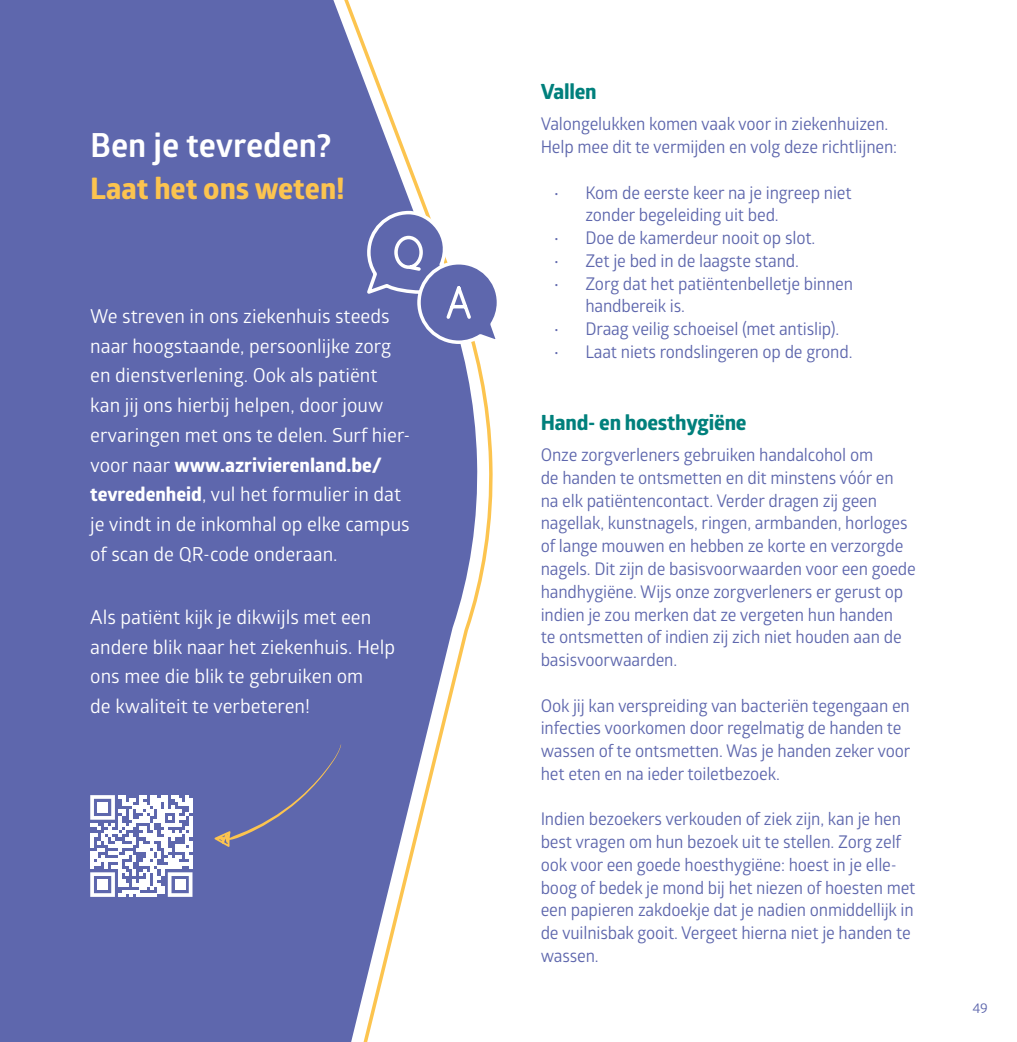
<style>
.page{position:relative;width:1017px;height:1042px;background:#fff}
.page>*{position:absolute;margin:0;border:0;box-sizing:border-box;transform-origin:0 0}
.t1{font:700 33.25px "Glober";color:#fff}
.t2{font:700 29.75px "Globerx";color:#fcc44f}
.t3{font:700 21px "Globerx";letter-spacing:-.01em;color:#00807c}
.t4{font:19.25px/29.8px "Glober";color:#fff}
.t5{font:700 19.25px "Globerx";color:#fff}
.t6{font:17.5px/22.8px "Glober";letter-spacing:-.01em;color:#5e67ad}
.t7{font:14px "Glober";color:#5e67ad}
.s1{font-family:"Glober";font-weight:400}
.s2{font-family:"Globerx";font-weight:700}
</style>
<div class="page">
<svg style="left:0;top:0;width:479px;height:1042px;background:#7279b6"></svg>
<svg style="left:363px;top:209px;width:134px;height:139px"></svg>
<svg style="left:90px;top:795px;width:102px;height:102px"></svg>
<div style="left:97px;top:879px;width:11px;height:11px;background:#fff"></div>
<div style="left:175px;top:879px;width:10px;height:11px;background:#fff"></div>
<div style="left:97px;top:802px;width:11px;height:10px;background:#fff"></div>
<div style="left:215px;top:744px;width:126px;height:103px;background:#5e67ad"></div>
<h1 class="t1" style="left:90px;top:122px;width:243px">Ben je tevreden?</h1>
<h2 class="t2" style="left:90px;top:166px;width:256px">Laat het ons weten!</h2>
<p class="t4" style="left:90px;top:300px;width:322px">We streven in ons ziekenhuis steeds naar hoogstaande, persoonlijke zorg en dienstverlening. Ook als patiënt kan jij ons hierbij helpen, door jouw ervaringen met ons te delen. Surf hier-</p>
<p class="t5" style="left:90px;top:451px;width:293px"><span class="s1">voor naar</span> www.azrivierenland.be/</p>
<p class="t4" style="left:90px;top:479px;width:321px"><span class="s2">tevredenheid</span>, vul het formulier in dat je vindt in de inkomhal op elke campus of scan de QR-code onderaan.</p>
<p class="t4" style="left:90px;top:601px;width:306px">Als patiënt kijk je dikwijls met een andere blik naar het ziekenhuis. Help ons mee die blik te gebruiken om<br>de kwaliteit te verbeteren!</p>
<p class="t3" style="left:541px;top:76px;width:57px">Vallen</p>
<p class="t6" style="left:541px;top:112px;width:358px">Valongelukken komen vaak voor in ziekenhuizen.<br>Help mee dit te vermijden en volg deze richtlijnen:</p>
<p class="t6" style="left:585px;top:180px;width:268px;text-indent:-32px">• Kom de eerste keer na je ingreep niet zonder begeleiding uit bed.</p>
<p class="t6" style="left:554px;top:226px;width:263px">• Doe de kamerdeur nooit op slot.</p>
<p class="t6" style="left:554px;top:249px;width:247px">• Zet je bed in de laagste stand.</p>
<p class="t6" style="left:585px;top:271px;width:269px;text-indent:-32px">• Zorg dat het patiëntenbelletje binnen handbereik is.</p>
<p class="t6" style="left:554px;top:317px;width:287px">• Draag veilig schoeisel (met antislip).</p>
<p class="t6" style="left:554px;top:340px;width:300px">• Laat niets rondslingeren op de grond.</p>
<p class="t3" style="left:541px;top:407px;width:207px">Hand- en hoesthygiëne</p>
<p class="t6" style="left:541px;top:443px;width:377px">Onze zorgverleners gebruiken handalcohol om<br>de handen te ontsmetten en dit minstens vóór en na elk patiëntencontact. Verder dragen zij geen nagellak, kunstnagels, ringen, armbanden, horloges of lange mouwen en hebben ze korte en verzorgde nagels. Dit zijn de basisvoorwaarden voor een goede handhygiëne. Wijs onze zorgverleners er gerust op indien je zou merken dat ze vergeten hun handen<br>te ontsmetten of indien zij zich niet houden aan de basisvoorwaarden.</p>
<p class="t6" style="left:541px;top:693px;width:371px">Ook jij kan verspreiding van bacteriën tegengaan en infecties voorkomen door regelmatig de handen te wassen of te ontsmetten. Was je handen zeker voor het eten en na ieder toiletbezoek.</p>
<p class="t6" style="left:541px;top:807px;width:376px">Indien bezoekers verkouden of ziek zijn, kan je hen best vragen om hun bezoek uit te stellen. Zorg zelf ook voor een goede hoesthygiëne: hoest in je elle&shy;boog of bedek je mond bij het niezen of hoesten met een papieren zakdoekje dat je nadien onmiddellijk in de vuilnisbak gooit. Vergeet hierna niet je handen te wassen.</p>
<p class="t7" style="left:972px;top:998px;width:17px">49</p>
</div>
